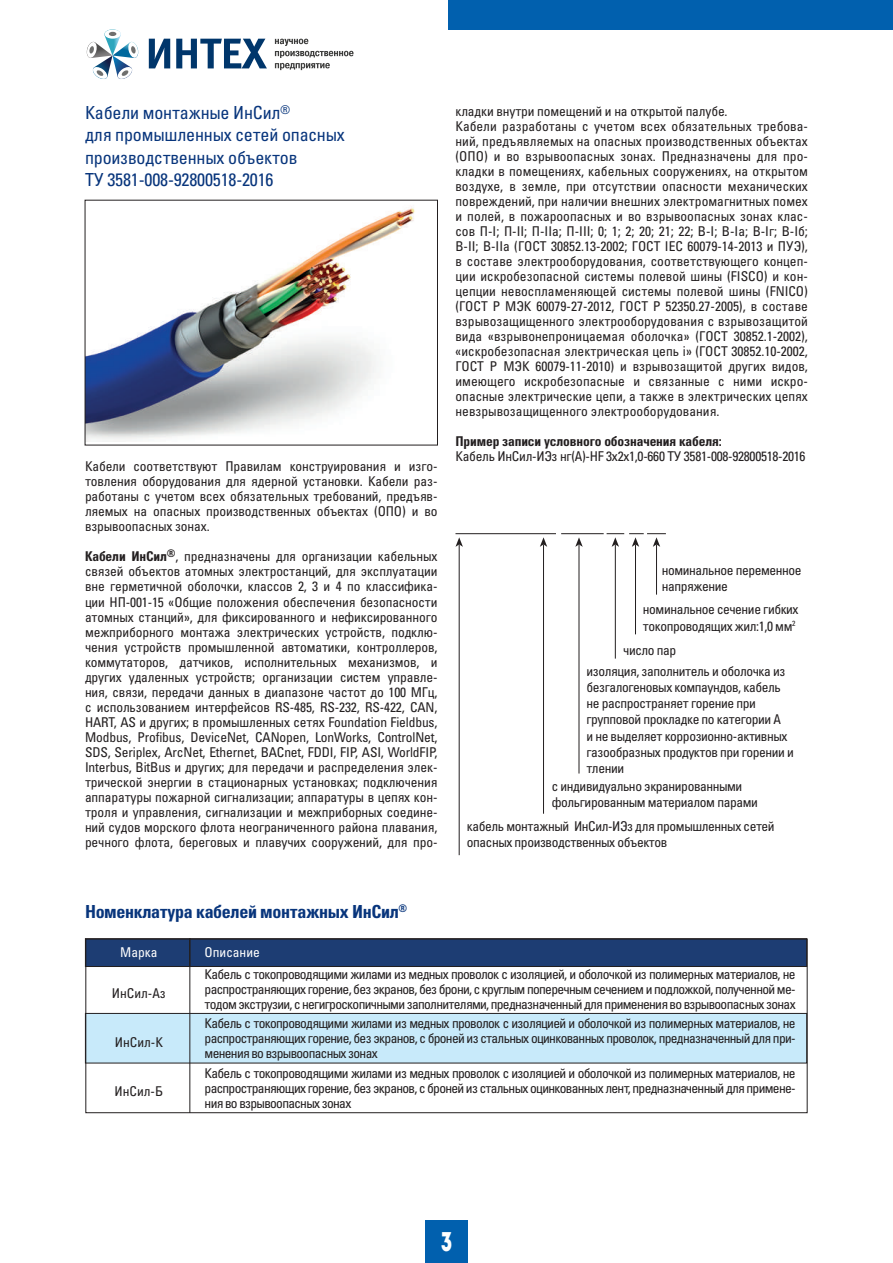
<style>
.page{position:relative;width:893px;height:1263px;background:#fff}
.page>*{position:absolute;margin:0;border:0;box-sizing:border-box;transform-origin:0 0}
.t1{font:27px "Intro";color:#fff;scale:.75 1}
.t2{font:18px/22.5px "Partner Condensed";letter-spacing:-.01em;color:#08357c}
.t3{font:700 18px "Partner Condensed";letter-spacing:-.02em;color:#08357c}
.t4{font:13.5px/15px "Partner Condensed";color:#231f20;text-align:justify}
.t5{font:13.5px/16.2px "Partner Condensed";letter-spacing:-.03em;color:#231f20}
.t6{font:13.5px "Partner Condensed";letter-spacing:-.02em;color:#231f20}
.t7{font:700 13.5px "Partner Condensed";letter-spacing:-.01em;color:#231f20}
.t8{font:13.5px "Partner Condensed";color:#fff}
.s1{font-weight:700}
</style>
<div class="page">
<div style="left:448px;top:0;width:445px;height:29px;background:#0160ae"></div>
<svg style="left:149px;top:39px;width:21px;height:29px"></svg>
<svg style="left:176px;top:39px;width:91px;height:29px"></svg>
<svg style="left:275px;top:39px;width:78px;height:31px"></svg>
<svg style="left:87px;top:29px;width:52px;height:50px"></svg>
<div style="left:425px;top:1220px;width:43px;height:43px;background:#0160ae"></div>
<img style="left:87px;top:206px;width:328px;height:236px">
<div style="left:85px;top:939px;width:105px;height:27px;background:#1d3d73"></div>
<div style="left:85px;top:938px;width:105px;height:29px;border:1px solid #231f20"></div>
<div style="left:85px;top:1013px;width:722px;height:50px;background:#c8eafa"></div>
<div style="left:85px;top:1013px;width:722px;height:50px;border:1px solid #231f20"></div>
<div style="left:190px;top:939px;width:617px;height:27px;background:#1d3d73"></div>
<div style="left:189px;top:938px;width:618px;height:29px;border:1px solid #231f20"></div>
<div style="left:85px;top:939px;width:722px;height:174px;border:1px solid #231f20"></div>
<hr style="left:189px;top:939px;width:1px;height:174px;background:#231f20">
<hr style="left:459px;top:544px;width:1px;height:311px;background:#231f20">
<svg style="left:455px;top:537px;width:8px;height:10px"></svg>
<hr style="left:579px;top:544px;width:1px;height:229px;background:#231f20">
<svg style="left:575px;top:537px;width:8px;height:10px"></svg>
<hr style="left:543px;top:544px;width:1px;height:270px;background:#231f20">
<svg style="left:540px;top:537px;width:7px;height:10px"></svg>
<hr style="left:635px;top:544px;width:1px;height:90px;background:#231f20">
<hr style="left:656px;top:544px;width:1px;height:51px;background:#231f20">
<hr style="left:615px;top:544px;width:1px;height:115px;background:#231f20">
<hr style="left:455px;top:533px;width:101px;height:1px;background:#231f20">
<hr style="left:561px;top:533px;width:43px;height:1px;background:#231f20">
<svg style="left:607px;top:533px;width:59px;height:14px"></svg>
<h2 class="t2" style="left:85px;top:103px;width:261px">Кабели монтажные ИнСил<sup>®<br></sup>для промышленных сетей опасных производственных объектов<br>ТУ 3581-008-92800518-2016</h2>
<p class="t4" style="left:85px;top:460px;width:354px">Кабели соответствуют Правилам конструирования и изго&shy;товления оборудования для ядерной установки. Кабели раз&shy;работаны с учетом всех обязательных требований, предъяв&shy;ляемых на опасных производственных объектах (ОПО) и во взрывоопасных зонах.</p>
<p class="t4" style="left:85px;top:550px;width:354px"><span class="s1">Кабели ИнСил</span><sup>®</sup>, предназначены для организации кабельных связей объектов атомных электростанций, для эксплуатации вне герметичной оболочки, классов 2, 3 и 4 по классифика&shy;ции НП-001-15 «Общие положения обеспечения безопасности атомных станций», для фиксированного и нефиксированного межприборного монтажа электрических устройств, подклю&shy;чения устройств промышленной автоматики, контроллеров, коммутаторов, датчиков, исполнительных механизмов, и других удаленных устройств; организации систем управле&shy;ния, связи, передачи данных в диапазоне частот до 100 МГц, с использованием интерфейсов RS-485, RS-232, RS-422, CAN, HART, AS и других; в промышленных сетях Foundation Fieldbus, Modbus, Profibus, DeviceNet, CANopen, LonWorks, ControlNet, SDS, Seriplex, ArcNet, Ethernet, BACnet, FDDI, FIP, ASI, WorldFIP, Interbus, BitBus и других; для передачи и распределения элек&shy;трической энергии в стационарных установках; подключения аппаратуры пожарной сигнализации; аппаратуры в цепях кон&shy;троля и управления, сигнализации и межприборных соедине&shy;ний судов морского флота неограниченного района плавания, речного флота, береговых и плавучих сооружений, для про-</p>
<p class="t4" style="left:455px;top:105px;width:354px;text-align:left">кладки внутри помещений и на открытой палубе.<br>Кабели разработаны с учетом всех обязательных требова&shy;ний, предъявляемых на опасных производственных объектах (ОПО) и во взрывоопасных зонах. Предназначены для про&shy;кладки в помещениях, кабельных сооружениях, на открытом воздухе, в земле, при отсутствии опасности механических повреждений, при наличии внешних электромагнитных помех и полей, в пожароопасных и во взрывоопасных зонах клас&shy;сов П-I; П-II; П-IIа; П-III; 0; 1; 2; 20; 21; 22; В-I; В-Iа; В-Iг; В-Iб; В-II; В-IIа (ГОСТ 30852.13-2002; ГОСТ IEC 60079-14-2013 и ПУЭ), в составе электрооборудования, соответствующего концеп&shy;ции искробезопасной системы полевой шины (FISCO) и кон&shy;цепции невоспламеняющей системы полевой шины (FNICO) (ГОСТ Р МЭК 60079-27-2012, ГОСТ Р 52350.27-2005), в составе взрывозащищенного электрооборудования с взрывозащитой вида «взрывонепроницаемая оболочка» (ГОСТ 30852.1-2002), «искробезопасная электрическая цепь i» (ГОСТ 30852.10-2002, ГОСТ Р МЭК 60079-11-2010) и взрывозащитой других видов, имеющего искробезопасные и связанные с ними искро&shy;опасные электрические цепи, а также в электрических цепях невзрывозащищенного электрооборудования.</p>
<p class="t7" style="left:455px;top:433px;width:268px">Пример записи условного обозначения кабеля:</p>
<p class="t6" style="left:455px;top:448px;width:352px">Кабель ИнСил-ИЭз нг(А)-HF 3х2х1,0-660 ТУ 3581-008-92800518-2016</p>
<p class="t5" style="left:662px;top:563px;width:141px">номинальное переменное напряжение</p>
<p class="t5" style="left:643px;top:603px;width:157px">номинальное сечение гибких токопроводящих жил:1,0 мм<sup>2</sup></p>
<p class="t5" style="left:623px;top:643px;width:55px">число пар</p>
<p class="t5" style="left:586px;top:664px;width:209px">изоляция, заполнитель и оболочка из безгалогеновых компаундов, кабель не распространяет горение при групповой прокладке по категории А<br>и не выделяет коррозионно-активных газообразных продуктов при горении и тлении</p>
<p class="t5" style="left:552px;top:779px;width:207px">с индивидуально экранированными фольгированным материалом парами</p>
<p class="t5" style="left:467px;top:819px;width:309px">кабель монтажный ИнСил-ИЭз для промышленных сетей опасных производственных объектов</p>
<h2 class="t3" style="left:85px;top:901px;width:324px">Номенклатура кабелей монтажных ИнСил<sup>®</sup></h2>
<p class="t8" style="left:120px;top:944px;width:39px">Марка</p>
<p class="t4" style="left:112px;top:987px;width:55px">ИнСил-Аз</p>
<p class="t4" style="left:115px;top:1036px;width:50px">ИнСил-К</p>
<p class="t4" style="left:115px;top:1084px;width:50px">ИнСил-Б</p>
<p class="t8" style="left:205px;top:944px;width:57px">Описание</p>
<p class="t4" style="left:205px;top:968px;width:593px">Кабель с токопроводящими жилами из медных проволок с изоляцией, и оболочкой из полимерных материалов, не распространяющих горение, без экранов, без брони, с круглым поперечным сечением и подложкой, полученной ме&shy;тодом экструзии, с негигроскопичными заполнителями, предназначенный для применения во взрывоопасных зонах</p>
<p class="t4" style="left:205px;top:1017px;width:593px">Кабель с токопроводящими жилами из медных проволок с изоляцией и оболочкой из полимерных материалов, не распространяющих горение, без экранов, с броней из стальных оцинкованных проволок, предназначенный для при&shy;менения во взрывоопасных зонах</p>
<p class="t4" style="left:205px;top:1066px;width:593px">Кабель с токопроводящими жилами из медных проволок с изоляцией и оболочкой из полимерных материалов, не распространяющих горение, без экранов, с броней из стальных оцинкованных лент, предназначенный для примене&shy;ния во взрывоопасных зонах</p>
<h1 class="t1" style="left:441px;top:1225px;width:17px">3</h1>
</div>
